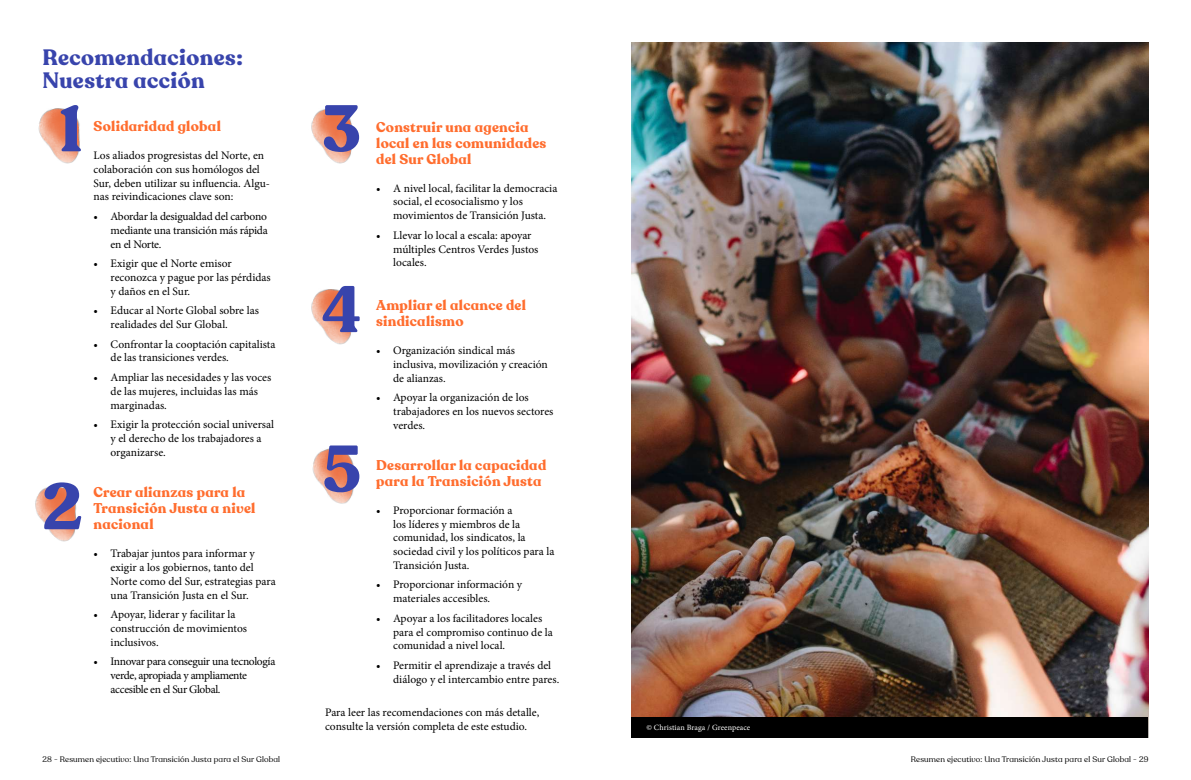
<style>
.page{position:relative;width:1191px;height:780px;background:#fff}
.page>*{position:absolute;margin:0;border:0;box-sizing:border-box;transform-origin:0 0}
.t1{font:700 65px "Recoleta Alt";color:#3844ac}
.t2{font:700 22px/23px "Recoleta Alt";letter-spacing:.02em;color:#3844ac}
.t3{font:700 14px/16px "Recoleta Alt";letter-spacing:.02em;color:#ff6d2e}
.t4{font:11.5px/13.8px "Minion Pro";color:#000}
.t5{font:11.5px/13.8px "Minion Pro";letter-spacing:-.03em;color:#000}
.t6{font:8px "Recoleta Alt";letter-spacing:.02em;color:#000}
.t7{font:8px "Minion Pro";letter-spacing:.01em;color:#fff}
</style>
<div class="page">
<img style="left:631px;top:43px;width:517px;height:674px">
<img style="left:38px;top:108px;width:42px;height:56px">
<img style="left:35px;top:486px;width:42px;height:56px">
<img style="left:311px;top:108px;width:42px;height:56px">
<img style="left:311px;top:289px;width:42px;height:56px">
<img style="left:312px;top:448px;width:42px;height:56px">
<div style="left:631px;top:717px;width:517px;height:20px;background:#000"></div>
<h2 class="t2" style="left:43px;top:46px;width:202px">Recomendaciones:<br>Nuestra acción</h2>
<p class="t3" style="left:94px;top:118px;width:129px">Solidaridad global</p>
<p class="t4" style="left:94px;top:148px;width:178px">Los aliados progresistas del Norte, en colaboración con sus homólogos del Sur, deben utilizar su influencia. Algu&shy;nas reivindicaciones clave son:</p>
<p class="t4" style="left:111px;top:210px;width:159px;text-align:justify;text-indent:-17px">• Abordar la desigualdad del carbono mediante una transición más rápida en el Norte.</p>
<p class="t4" style="left:111px;top:257px;width:162px;text-indent:-17px">• Exigir que el Norte emisor reconozca y pague por las pérdidas y daños en el Sur.</p>
<p class="t4" style="left:111px;top:304px;width:150px;text-indent:-17px">• Educar al Norte Global sobre las realidades del Sur Global.</p>
<p class="t4" style="left:111px;top:337px;width:166px;text-indent:-17px">• Confrontar la cooptación capitalista de las transiciones verdes.</p>
<p class="t4" style="left:111px;top:370px;width:162px;text-indent:-17px">• Ampliar las necesidades y las voces de las mujeres, incluidas las más marginadas.</p>
<p class="t4" style="left:111px;top:417px;width:165px;text-indent:-17px">• Exigir la protección social universal y el derecho de los trabajadores a organizarse.</p>
<p class="t3" style="left:94px;top:484px;width:163px">Crear alianzas para la<br>Transición Justa a nivel nacional</p>
<p class="t4" style="left:111px;top:546px;width:167px;text-indent:-17px">• Trabajar juntos para informar y exigir a los gobiernos, tanto del Norte como del Sur, estrategias para una Transición Justa en el Sur.</p>
<p class="t4" style="left:111px;top:607px;width:138px;text-indent:-17px">• Apoyar, liderar y facilitar la construcción de movimientos inclusivos.</p>
<p class="t5" style="left:111px;top:654px;width:166px;text-indent:-17px">• Innovar para conseguir una tecnología verde, apropiada y ampliamente accesible en el Sur Global.</p>
<h1 class="t1" style="left:59px;top:87px;width:25px">1</h1>
<h1 class="t1" style="left:42px;top:465px;width:42px">2</h1>
<h1 class="t1" style="left:322px;top:87px;width:40px">3</h1>
<p class="t3" style="left:376px;top:119px;width:172px">Construir una agencia local en las comunidades del Sur Global</p>
<p class="t4" style="left:393px;top:181px;width:166px;text-indent:-17px">• A nivel local, facilitar la democracia social, el ecosocialismo y los movimientos de Transición Justa.</p>
<p class="t4" style="left:393px;top:228px;width:147px;text-indent:-17px">• Llevar lo local a escala: apoyar múltiples Centros Verdes Justos locales.</p>
<p class="t3" style="left:376px;top:297px;width:151px">Ampliar el alcance del sindicalismo</p>
<p class="t4" style="left:393px;top:343px;width:156px;text-indent:-17px">• Organización sindical más inclusiva, movilización y creación de alianzas.</p>
<p class="t4" style="left:393px;top:390px;width:162px;text-indent:-17px">• Apoyar la organización de los trabajadores en los nuevos sectores verdes.</p>
<p class="t3" style="left:376px;top:457px;width:172px">Desarrollar la capacidad para la Transición Justa</p>
<p class="t4" style="left:393px;top:503px;width:163px;text-indent:-17px">• Proporcionar formación a<br>los líderes y miembros de la comunidad, los sindicatos, la sociedad civil y los políticos para la<br>Transición Justa.</p>
<p class="t4" style="left:393px;top:578px;width:130px;text-indent:-17px">• Proporcionar información y materiales accesibles.</p>
<p class="t4" style="left:393px;top:611px;width:161px;text-indent:-17px">• Apoyar a los facilitadores locales para el compromiso continuo de la comunidad a nivel local.</p>
<p class="t4" style="left:393px;top:658px;width:168px;text-indent:-17px">• Permitir el aprendizaje a través del diálogo y el intercambio entre pares.</p>
<p class="t4" style="left:325px;top:705px;width:216px">Para leer las recomendaciones con más detalle, consulte la versión completa de este estudio.</p>
<h1 class="t1" style="left:322px;top:268px;width:40px">4</h1>
<h1 class="t1" style="left:323px;top:427px;width:40px">5</h1>
<p class="t7" style="left:646px;top:721px;width:105px">© Christian Braga / Greenpeace</p>
<p class="t6" style="left:43px;top:753px;width:239px">28 - Resumen ejecutivo: Una Transición Justa para el Sur Global</p>
<p class="t6" style="left:911px;top:753px;width:239px">Resumen ejecutivo: Una Transición Justa para el Sur Global - 29</p>
</div>
